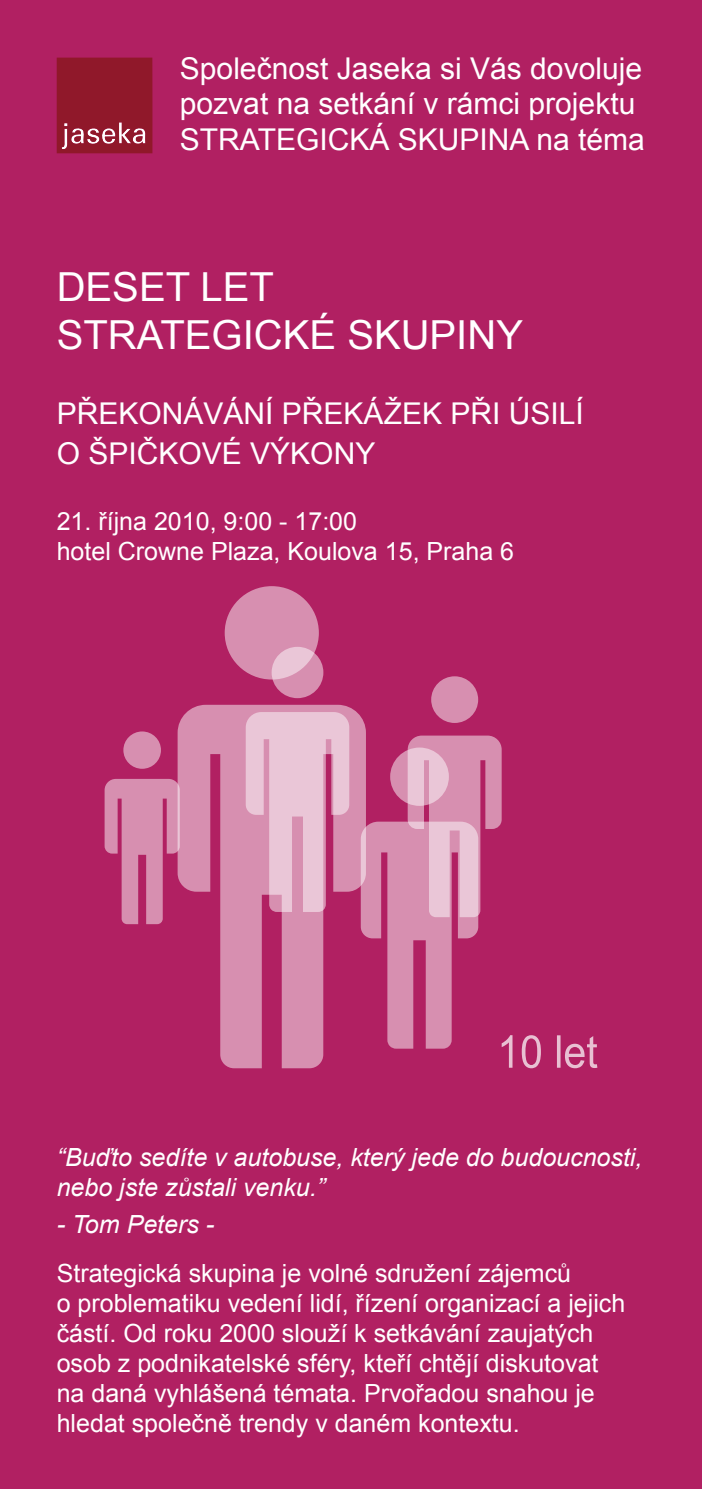
<style>
.page{position:relative;width:702px;height:1489px;background:#fff}
.page>*{position:absolute;margin:0;border:0;box-sizing:border-box;transform-origin:0 0}
.t1{font:40px/48px "Arial";color:#fff}
.t2{font:30px/35px "Arial";color:#fff}
.t3{font:25px/30px "Arial";color:#fff}
.t4{font:italic 25px/30px "Arial";color:#fff}
</style>
<div class="page">
<div style="left:0;top:0;width:702px;height:1488px;background:#b12062"></div>
<svg style="left:57px;top:58px;width:95px;height:95px;background:#962436"></svg>
<svg style="left:177px;top:586px;width:184px;height:482px;fill:#d78fb0"></svg>
<svg style="left:105px;top:731px;width:75px;height:193px"></svg>
<svg style="left:246px;top:646px;width:103px;height:265px"></svg>
<svg style="left:361px;top:676px;width:236px;height:392px"></svg>
<p class="t2" style="left:180px;top:52px;width:466px">Společnost Jaseka si Vás dovoluje pozvat na setkání v rámci projektu<br>STRATEGICKÁ SKUPINA na téma</p>
<h1 class="t1" style="left:57px;top:263px;width:468px">DESET LET<br>STRATEGICKÉ SKUPINY</h1>
<p class="t2" style="left:57px;top:397px;width:126px">Překonáván</p>
<p class="t2" style="left:265px;top:397px;width:79px">í překá</p>
<p class="t2" style="left:383px;top:397px;width:202px">žek při úsilí</p>
<p class="t2" style="left:57px;top:437px;width:298px">o špi čkové výkony</p>
<p class="t3" style="left:57px;top:506px;width:459px">21. října 2010, 9:00 - 17:00<br>hotel Crowne Plaza, Koulova 15, Praha 6</p>
<p class="t4" style="left:57px;top:1142px;width:587px">“Buďto sedíte v autobuse, který jede do budoucnosti, nebo jste zůstali venku.”</p>
<p class="t4" style="left:57px;top:1209px;width:159px">- Tom Peters -</p>
<p class="t3" style="left:57px;top:1258px;width:570px">Strategická skupina je volné sdružení zájemců<br>o problematiku vedení lidí, řízení organizací a jejich částí. Od roku 2000 slouží k setkávání zaujatých osob z podnikatelské sféry, kteří chtějí diskutovat na daná vyhlášená témata. Prvořadou snahou je hledat společně trendy v daném kontextu.</p>
</div>
